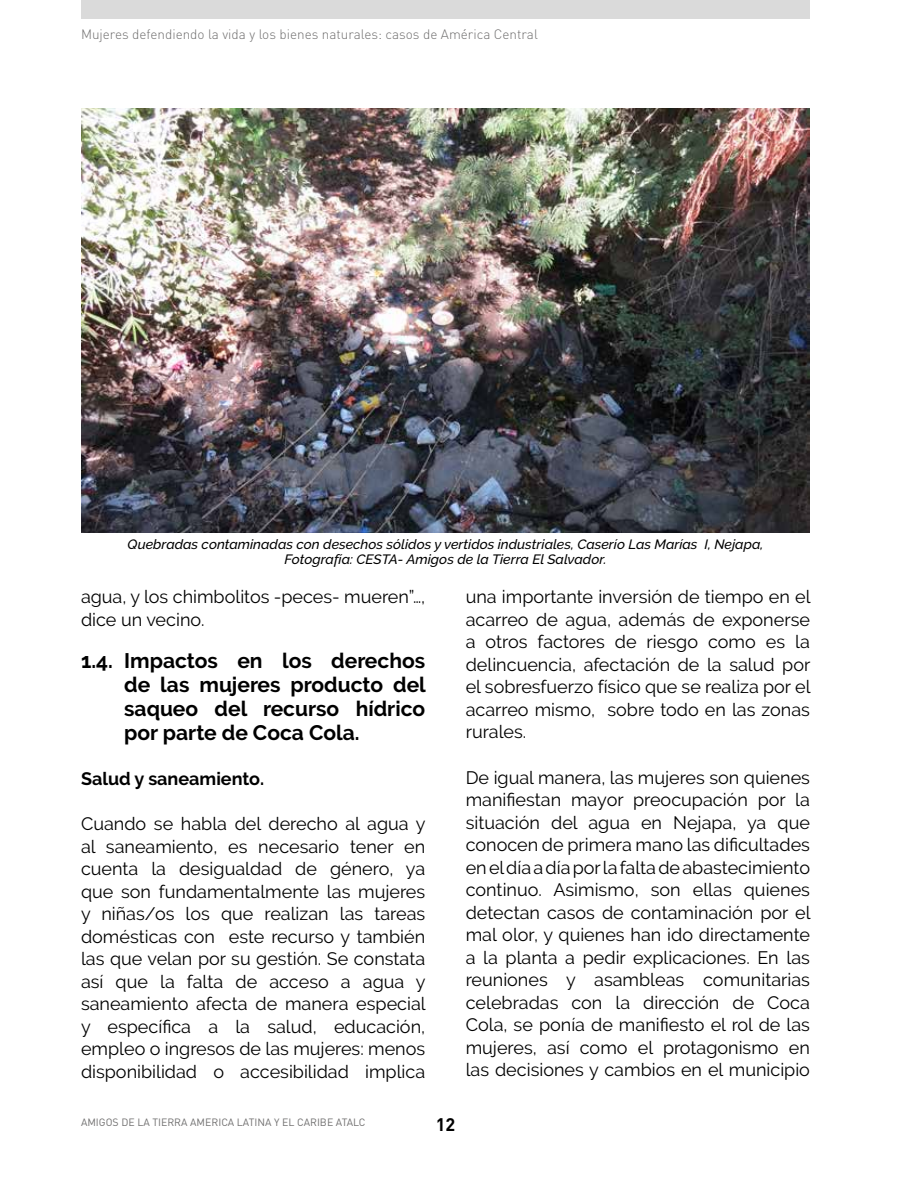
<style>
.page{position:relative;width:918px;height:1188px;background:#fff}
.page>*{position:absolute;margin:0;border:0;box-sizing:border-box;transform-origin:0 0}
.t1{font:700 21px/24px "Raleway";color:#000;text-align:justify}
.t2{font:18px/22.5px "Raleway";color:#000;text-align:justify}
.t3{font:700 18px "Raleway";color:#000}
.t4{font:700 18px "DIN Pro";color:#000}
.t5{font:italic 500 13.5px/15px "Raleway";color:#000;text-align:center}
.t6{font:300 13.5px "DIN Pro";color:#706f6f}
.t7{font:10.5px "DIN Pro";color:#706f6f}
</style>
<div class="page">
<div style="left:81px;top:0;width:729px;height:19px;background:#dadada"></div>
<img style="left:81px;top:108px;width:729px;height:424px">
<p class="t6" style="left:81px;top:25px;width:458px">Mujeres defendiendo la vida y los bienes naturales: casos de América Central</p>
<p class="t5" style="left:128px;top:537px;width:637px">Quebradas contaminadas con desechos sólidos y vertidos industriales, Caserío Las Marías I, Nejapa,<br>Fotografía: CESTA- Amigos de la Tierra El Salvador.</p>
<p class="t2" style="left:81px;top:586px;width:346px">agua, y los chimbolitos -peces- mueren”…, dice un vecino.</p>
<p class="t1" style="left:124px;top:649px;width:303px;text-indent:-43px">1.4. Impactos en los derechos de las mujeres producto del saqueo del recurso hídrico por parte de Coca Cola.</p>
<p class="t3" style="left:81px;top:768px;width:185px">Salud y saneamiento.</p>
<p class="t2" style="left:81px;top:813px;width:346px">Cuando se habla del derecho al agua y al saneamiento, es necesario tener en cuenta la desigualdad de género, ya que son fundamentalmente las mujeres y niñas/os los que realizan las tareas domésticas con este recurso y también las que velan por su gestión. Se constata así que la falta de acceso a agua y saneamiento afecta de manera especial y específica a la salud, educación, empleo o ingresos de las mujeres: menos disponibilidad o accesibilidad implica</p>
<p class="t2" style="left:466px;top:586px;width:346px">una importante inversión de tiempo en el acarreo de agua, además de exponerse a otros factores de riesgo como es la delincuencia, afectación de la salud por el sobresfuerzo físico que se realiza por el acarreo mismo, sobre todo en las zonas rurales.</p>
<p class="t2" style="left:466px;top:766px;width:346px">De igual manera, las mujeres son quienes manifiestan mayor preocupación por la situación del agua en Nejapa, ya que conocen de primera mano las dificultades en el día a día por la falta de abastecimiento continuo. Asimismo, son ellas quienes detectan casos de contaminación por el mal olor, y quienes han ido directamente a la planta a pedir explicaciones. En las reuniones y asambleas comunitarias celebradas con la dirección de Coca Cola, se ponía de manifiesto el rol de las mujeres, así como el protagonismo en las decisiones y cambios en el municipio</p>
<p class="t7" style="left:81px;top:1115px;width:286px">AMIGOS DE LA TIERRA AMERICA LATINA Y EL CARIBE ATALC</p>
<p class="t4" style="left:436px;top:1113px;width:21px">12</p>
</div>
